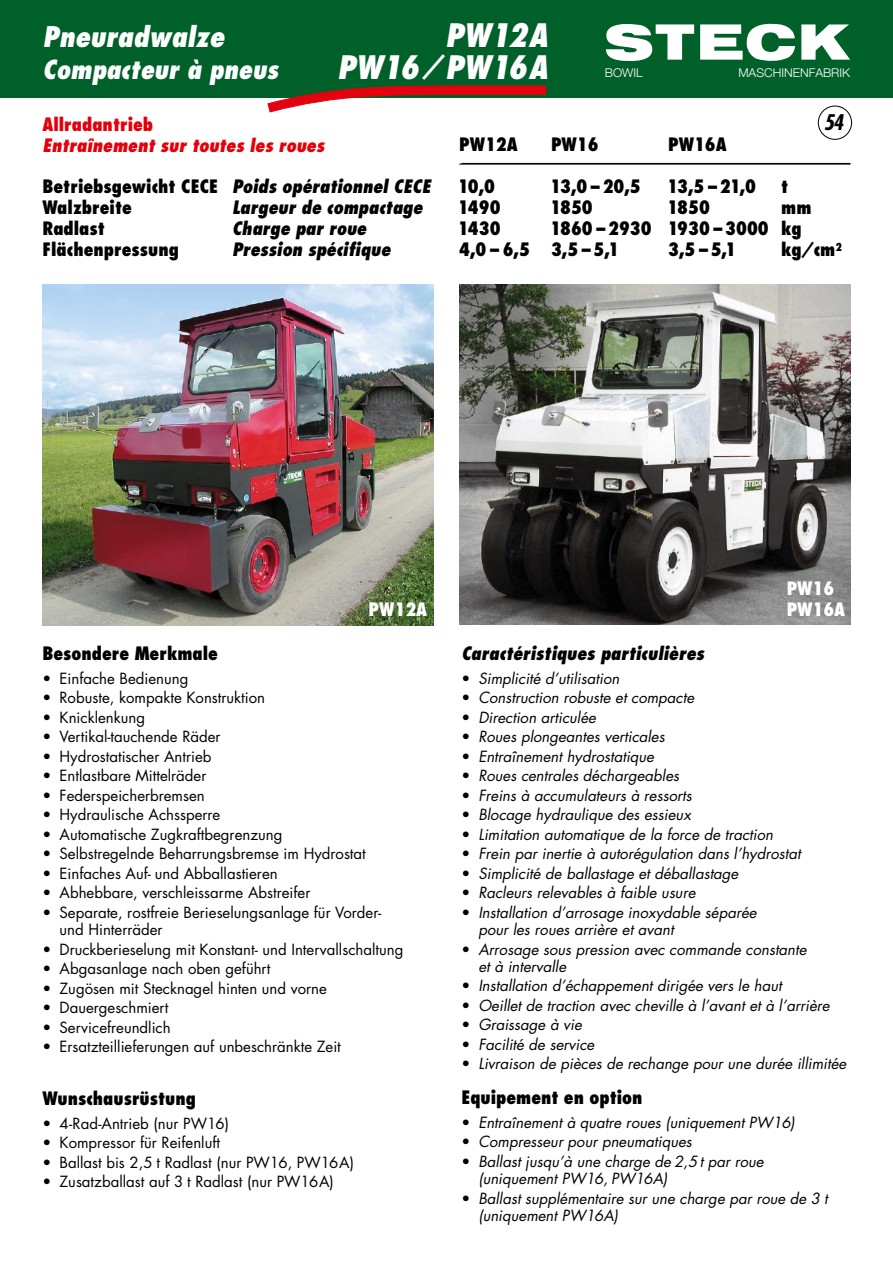
<style>
.page{position:relative;width:893px;height:1263px;background:#fff}
.page>*{position:absolute;margin:0;border:0;box-sizing:border-box;transform-origin:0 0}
.t1{font:italic 800 condensed 31.5px "Futura";color:#fff}
.t2{font:italic 800 condensed 27.75px "Futura";color:#fff}
.t3{font:italic 800 condensed 25.5px "Futura";color:#fff}
.t4{font:italic 700 condensed 21px "Futura";color:#000}
.t5{font:800 condensed 18px/21px "Futura";color:#000}
.t6{font:italic 800 condensed 18px "Futura";color:#000}
.t7{font:italic 800 condensed 18px "Futura";color:#e3000b}
.t8{font:800 condensed 18px/21px "Futura";color:#fff}
.t9{font:800 condensed 18px "Futura";color:#e3000b}
.t10{font:italic 15px/17.2px "Futura";color:#000}
.t11{font:15px/17.2px "Futura";color:#000}
.t12{font:300 12px "Helvetica Neue";color:#fff}
.s1{font-style:italic}
.s2{font-style:normal}
</style>
<div class="page">
<div style="left:0;top:0;width:893px;height:98px;background:#00602a"></div>
<svg style="left:801px;top:24px;width:49px;height:36px"></svg>
<svg style="left:606px;top:24px;width:88px;height:37px"></svg>
<svg style="left:700px;top:23px;width:95px;height:38px"></svg>
<hr style="left:459px;top:164px;width:391px;height:1px;background:#000">
<svg style="left:267px;top:85px;width:279px;height:28px"></svg>
<div style="left:818px;top:106px;width:34px;height:34px;border:1px solid #000;border-radius:50%"></div>
<img style="left:43px;top:285px;width:391px;height:340px">
<hr style="left:461px;top:163px;width:389px;height:1px;background:#000">
<img style="left:459px;top:285px;width:391px;height:340px">
<h2 class="t2" style="left:43px;top:18px;width:183px">Pneuradwalze</h2>
<h1 class="t1" style="left:445px;top:15px;width:104px">PW12A</h1>
<h3 class="t3" style="left:43px;top:53px;width:237px">Compacteur à pneus</h3>
<h1 class="t1" style="left:337px;top:47px;width:212px">PW16 ⁄ PW16A</h1>
<p class="t12" style="left:605px;top:65px;width:39px">BOWIL</p>
<p class="t12" style="left:738px;top:65px;width:113px">MASCHINENFABRIK</p>
<p class="t9" style="left:43px;top:112px;width:112px">Allradantrieb</p>
<h3 class="t4" style="left:824px;top:109px;width:21px">54</h3>
<p class="t7" style="left:43px;top:133px;width:283px">Entraînement sur toutes les roues</p>
<p class="t5" style="left:459px;top:134px;width:60px">PW12A</p>
<p class="t5" style="left:551px;top:134px;width:49px">PW16</p>
<p class="t5" style="left:668px;top:134px;width:60px">PW16A</p>
<p class="t5" style="left:458px;top:176px;width:39px">10,0</p>
<p class="t5" style="left:550px;top:176px;width:92px">13,0 – 20,5</p>
<p class="t5" style="left:667px;top:176px;width:90px">13,5 – 21,0</p>
<p class="t5" style="left:781px;top:176px;width:9px">t</p>
<p class="t5" style="left:458px;top:197px;width:44px">1490</p>
<p class="t5" style="left:550px;top:197px;width:44px">1850</p>
<p class="t5" style="left:667px;top:197px;width:44px">1850</p>
<p class="t5" style="left:781px;top:197px;width:32px">mm</p>
<p class="t5" style="left:458px;top:218px;width:44px">1430</p>
<p class="t5" style="left:43px;top:176px;width:390px">Betriebsgewicht CECE <span class="s1">Poids opérationnel CECE<br></span>Walzbreite</p>
<p class="t6" style="left:232px;top:196px;width:192px">Largeur de compactage</p>
<p class="t5" style="left:459px;top:218px;width:344px;text-indent:91px">1860 – 2930 1930 – 3000 kg<br>4,0 – 6,5 3,5 – 5,1</p>
<p class="t5" style="left:43px;top:218px;width:64px">Radlast</p>
<p class="t6" style="left:232px;top:217px;width:136px">Charge par roue</p>
<p class="t5" style="left:43px;top:239px;width:138px">Flächenpressung</p>
<p class="t6" style="left:232px;top:238px;width:160px">Pression spécifique</p>
<p class="t5" style="left:668px;top:239px;width:69px">3,5 – 5,1</p>
<p class="t5" style="left:781px;top:239px;width:62px">kg/cm<sup>2</sup></p>
<p class="t8" style="left:369px;top:599px;width:60px">PW12A</p>
<p class="t5" style="left:43px;top:642px;width:177px">Besondere Merkmale</p>
<p class="t11" style="left:43px;top:669px;width:147px">• Einfache Bedienung</p>
<p class="t11" style="left:43px;top:689px;width:224px">• Robuste, kompakte Konstruktion</p>
<p class="t11" style="left:43px;top:708px;width:104px">• Knicklenkung</p>
<p class="t11" style="left:43px;top:728px;width:180px">• Vertikal-tauchende Räder</p>
<p class="t11" style="left:43px;top:747px;width:170px">• Hydrostatischer Antrieb</p>
<p class="t11" style="left:43px;top:767px;width:165px">• Entlastbare Mittelräder</p>
<p class="t11" style="left:43px;top:786px;width:164px">• Federspeicherbremsen</p>
<p class="t11" style="left:43px;top:806px;width:179px">• Hydraulische Achssperre</p>
<p class="t11" style="left:43px;top:825px;width:241px">• Automatische Zugkraftbegrenzung</p>
<p class="t11" style="left:43px;top:845px;width:325px">• Selbstregelnde Beharrungsbremse im Hydrostat</p>
<p class="t11" style="left:43px;top:864px;width:237px">• Einfaches Auf- und Abballastieren</p>
<p class="t11" style="left:43px;top:884px;width:269px">• Abhebbare, verschleissarme Abstreifer</p>
<p class="t11" style="left:60px;top:903px;width:323px;text-indent:-17px">• Separate, rostfreie Berieselungsanlage für Vorder&shy;und Hinterräder</p>
<p class="t11" style="left:43px;top:940px;width:362px">• Druckberieselung mit Konstant- und Intervallschaltung</p>
<p class="t11" style="left:43px;top:960px;width:230px">• Abgasanlage nach oben geführt</p>
<p class="t11" style="left:43px;top:979px;width:286px">• Zugösen mit Stecknagel hinten und vorne</p>
<p class="t11" style="left:43px;top:999px;width:128px">• Dauergeschmiert</p>
<p class="t11" style="left:43px;top:1018px;width:130px">• Servicefreundlich</p>
<p class="t11" style="left:43px;top:1038px;width:300px">• Ersatzteillieferungen auf unbeschränkte Zeit</p>
<p class="t5" style="left:43px;top:1087px;width:155px">Wunschausrüstung</p>
<p class="t11" style="left:43px;top:1114px;width:188px">• 4-Rad-Antrieb (nur PW16)</p>
<p class="t11" style="left:43px;top:1134px;width:179px">• Kompressor für Reifenluft</p>
<p class="t11" style="left:43px;top:1153px;width:313px">• Ballast bis 2,5 t Radlast (nur PW16, PW16A)</p>
<p class="t11" style="left:43px;top:1173px;width:293px">• Zusatzballast auf 3 t Radlast (nur PW16A)</p>
<p class="t8" style="left:787px;top:578px;width:60px">PW16<br>PW16A</p>
<p class="t6" style="left:461px;top:641px;width:244px">Caractéristiques particulières</p>
<p class="t10" style="left:461px;top:669px;width:159px"><span class="s2">•</span> Simplicité d’utilisation</p>
<p class="t10" style="left:461px;top:689px;width:234px"><span class="s2">•</span> Construction robuste et compacte</p>
<p class="t10" style="left:461px;top:708px;width:136px"><span class="s2">•</span> Direction articulée</p>
<p class="t10" style="left:461px;top:728px;width:205px"><span class="s2">•</span> Roues plongeantes verticales</p>
<p class="t10" style="left:461px;top:747px;width:194px"><span class="s2">•</span> Entraînement hydrostatique</p>
<p class="t10" style="left:461px;top:767px;width:219px"><span class="s2">•</span> Roues centrales déchargeables</p>
<p class="t10" style="left:461px;top:786px;width:232px"><span class="s2">•</span> Freins à accumulateurs à ressorts</p>
<p class="t10" style="left:461px;top:806px;width:231px"><span class="s2">•</span> Blocage hydraulique des essieux</p>
<p class="t10" style="left:461px;top:825px;width:313px"><span class="s2">•</span> Limitation automatique de la force de traction</p>
<p class="t10" style="left:461px;top:845px;width:341px"><span class="s2">•</span> Frein par inertie à autorégulation dans l’hydrostat</p>
<p class="t10" style="left:461px;top:864px;width:279px"><span class="s2">•</span> Simplicité de ballastage et déballastage</p>
<p class="t10" style="left:461px;top:884px;width:236px"><span class="s2">•</span> Racleurs relevables à faible usure</p>
<p class="t10" style="left:478px;top:903px;width:280px;text-indent:-17px"><span class="s2">•</span> Installation d’arrosage inoxydable séparée pour les roues arrière et avant</p>
<p class="t10" style="left:478px;top:940px;width:330px;text-indent:-17px"><span class="s2">•</span> Arrosage sous pression avec commande constante et à intervalle</p>
<p class="t10" style="left:461px;top:977px;width:322px"><span class="s2">•</span> Installation d’échappement dirigée vers le haut</p>
<p class="t10" style="left:461px;top:996px;width:370px"><span class="s2">•</span> Oeillet de traction avec cheville à l’avant et à l’arrière</p>
<p class="t10" style="left:461px;top:1016px;width:122px"><span class="s2">•</span> Graissage à vie</p>
<p class="t10" style="left:461px;top:1035px;width:134px"><span class="s2">•</span> Facilité de service</p>
<p class="t10" style="left:461px;top:1055px;width:386px"><span class="s2">•</span> Livraison de pièces de rechange pour une durée illimitée</p>
<p class="t5" style="left:461px;top:1086px;width:183px">Equipement en option</p>
<p class="t10" style="left:461px;top:1113px;width:335px"><span class="s2">•</span> Entraînement à quatre roues (uniquement PW16)</p>
<p class="t10" style="left:461px;top:1133px;width:232px"><span class="s2">•</span> Compresseur pour pneumatiques</p>
<p class="t10" style="left:478px;top:1152px;width:287px;text-indent:-17px"><span class="s2">•</span> Ballast jusqu’à une charge de 2,5 t par roue (uniquement PW16, PW16A)</p>
<p class="t10" style="left:478px;top:1189px;width:351px;text-indent:-17px"><span class="s2">•</span> Ballast supplémentaire sur une charge par roue de 3 t (uniquement PW16A)</p>
</div>
